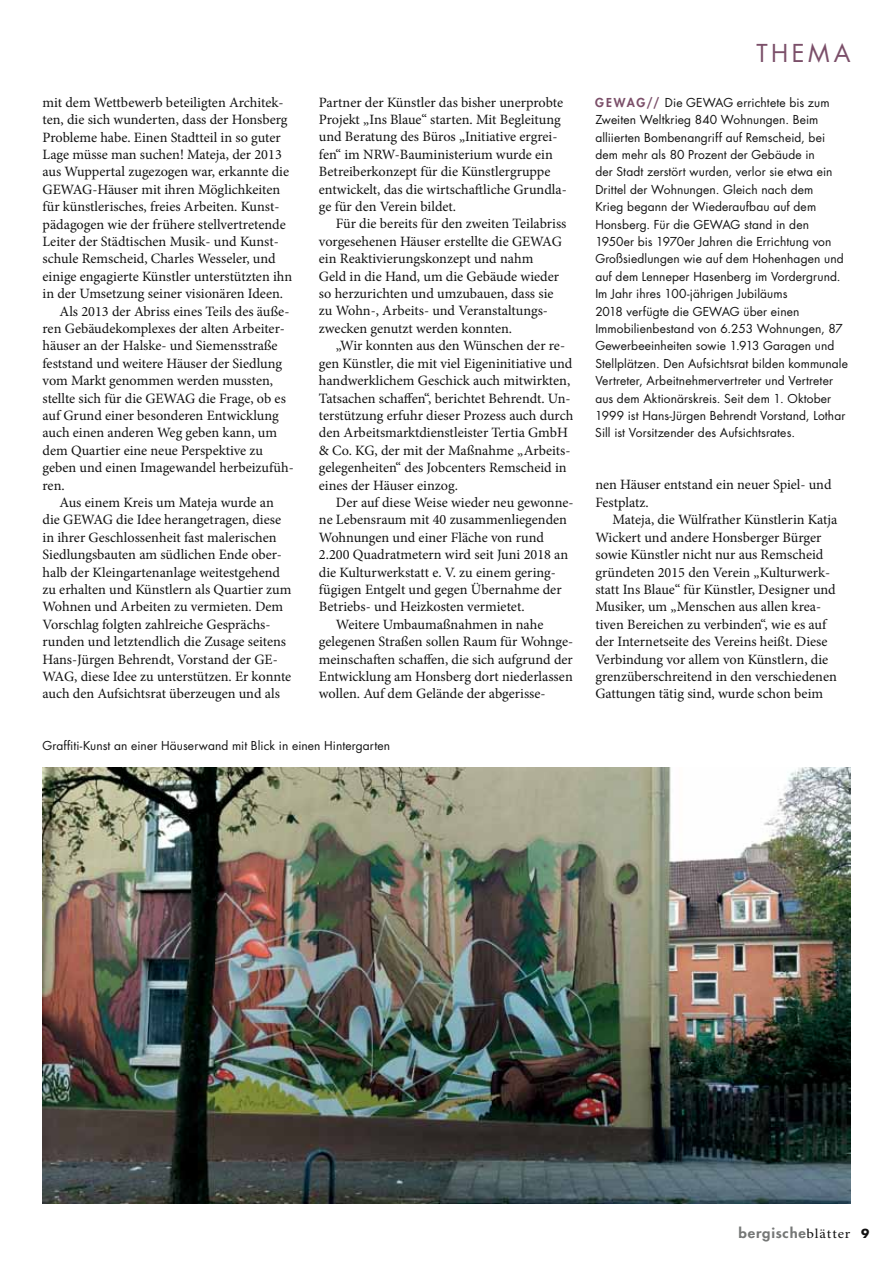
<style>
.page{position:relative;width:893px;height:1263px;background:#fff}
.page>*{position:absolute;margin:0;border:0;box-sizing:border-box;transform-origin:0 0}
.t1{font:24px "Futura";letter-spacing:.145em;color:#7b4f69}
.t2{font:14.25px/17.4px "Minion Pro";color:#121212}
.t3{font:800 13.5px "Futura";letter-spacing:.055em;color:#757776;scale:1.1 1}
.t4{font:12px/17.4px "Futura";letter-spacing:.01em;color:#121212}
.s1{font-weight:800;color:#7b4f69}
.s2{font-family:"Minion Pro";font-weight:400;color:#121212}
.s3{font-weight:700;font-size:12px;color:#121212}
</style>
<div class="page">
<img style="left:43px;top:768px;width:807px;height:435px">
<p class="t2" style="left:43px;top:94px;width:243px">mit dem Wettbewerb beteiligten Architek-</p>
<p class="t2" style="left:43px;top:111px;width:247px">ten, die sich wunderten, dass der Honsberg</p>
<p class="t2" style="left:43px;top:128px;width:240px">Probleme habe. Einen Stadtteil in so guter</p>
<p class="t2" style="left:43px;top:146px;width:241px">Lage müsse man suchen! Mateja, der 2013</p>
<p class="t2" style="left:43px;top:163px;width:248px">aus Wuppertal zugezogen war, erkannte die</p>
<p class="t2" style="left:43px;top:181px;width:239px">GEWAG-Häuser mit ihren Möglichkeiten</p>
<p class="t2" style="left:43px;top:198px;width:238px">für künstlerisches, freies Arbeiten. Kunst-</p>
<p class="t2" style="left:43px;top:215px;width:245px">pädagogen wie der frühere stellvertretende</p>
<p class="t2" style="left:43px;top:233px;width:238px">Leiter der Städtischen Musik- und Kunst-</p>
<p class="t2" style="left:43px;top:250px;width:235px">schule Remscheid, Charles Wesseler, und</p>
<p class="t2" style="left:43px;top:268px;width:251px">einige engagierte Künstler unterstützten ihn</p>
<p class="t2" style="left:43px;top:285px;width:242px">in der Umsetzung seiner visionären Ideen.</p>
<p class="t2" style="left:60px;top:302px;width:231px">Als 2013 der Abriss eines Teils des äuße-</p>
<p class="t2" style="left:43px;top:320px;width:244px">ren Gebäudekomplexes der alten Arbeiter-</p>
<p class="t2" style="left:43px;top:337px;width:237px">häuser an der Halske- und Siemensstraße</p>
<p class="t2" style="left:43px;top:354px;width:241px">feststand und weitere Häuser der Siedlung</p>
<p class="t2" style="left:43px;top:372px;width:232px">vom Markt genommen werden mussten,</p>
<p class="t2" style="left:43px;top:389px;width:245px">stellte sich für die GEWAG die Frage, ob es</p>
<p class="t2" style="left:43px;top:407px;width:238px">auf Grund einer besonderen Entwicklung</p>
<p class="t2" style="left:43px;top:424px;width:236px">auch einen anderen Weg geben kann, um</p>
<p class="t2" style="left:43px;top:441px;width:222px">dem Quartier eine neue Perspektive zu</p>
<p class="t2" style="left:43px;top:459px;width:253px">geben und einen Imagewandel herbeizufüh-</p>
<p class="t2" style="left:43px;top:476px;width:24px">ren.</p>
<p class="t2" style="left:60px;top:494px;width:216px">Aus einem Kreis um Mateja wurde an</p>
<p class="t2" style="left:43px;top:511px;width:240px">die GEWAG die Idee herangetragen, diese</p>
<p class="t2" style="left:43px;top:528px;width:236px">in ihrer Geschlossenheit fast malerischen</p>
<p class="t2" style="left:43px;top:546px;width:241px">Siedlungsbauten am südlichen Ende ober-</p>
<p class="t2" style="left:43px;top:563px;width:239px">halb der Kleingartenanlage weitestgehend</p>
<p class="t2" style="left:43px;top:581px;width:250px">zu erhalten und Künstlern als Quartier zum</p>
<p class="t2" style="left:43px;top:598px;width:242px">Wohnen und Arbeiten zu vermieten. Dem</p>
<p class="t2" style="left:43px;top:615px;width:229px">Vorschlag folgten zahlreiche Gesprächs-</p>
<p class="t2" style="left:43px;top:633px;width:245px">runden und letztendlich die Zusage seitens</p>
<p class="t2" style="left:43px;top:650px;width:237px">Hans-Jürgen Behrendt, Vorstand der GE-</p>
<p class="t2" style="left:43px;top:668px;width:250px">WAG, diese Idee zu unterstützen. Er konnte</p>
<p class="t2" style="left:43px;top:685px;width:239px">auch den Aufsichtsrat überzeugen und als</p>
<p class="t2" style="left:319px;top:93px;width:249px">Partner der Künstler das bisher unerprobte Projekt „Ins Blaue“ starten. Mit Begleitung und Beratung des Büros „Initiative ergrei&shy;fen“ im NRW-Bauministerium wurde ein Betreiberkonzept für die Künstlergruppe entwickelt, das die wirtschaftliche Grundla&shy;ge für den Verein bildet.</p>
<p class="t2" style="left:319px;top:215px;width:249px;text-indent:17px">Für die bereits für den zweiten Teilabriss vorgesehenen Häuser erstellte die GEWAG ein Reaktivierungskonzept und nahm<br>Geld in die Hand, um die Gebäude wieder so herzurichten und umzubauen, dass sie zu Wohn-, Arbeits- und Veranstaltungs&shy;zwecken genutzt werden konnten.</p>
<p class="t2" style="left:319px;top:337px;width:256px;text-indent:17px">„Wir konnten aus den Wünschen der re&shy;gen Künstler, die mit viel Eigeninitiative und handwerklichem Geschick auch mitwirkten, Tatsachen schaffen“, berichtet Behrendt. Un&shy;terstützung erfuhr dieser Prozess auch durch den Arbeitsmarktdienstleister Tertia GmbH &amp; Co. KG, der mit der Maßnahme „Arbeits&shy;gelegenheiten“ des Jobcenters Remscheid in eines der Häuser einzog.</p>
<p class="t2" style="left:336px;top:494px;width:239px">Der auf diese Weise wieder neu gewonne-</p>
<p class="t2" style="left:319px;top:511px;width:250px">ne Lebensraum mit 40 zusammenliegenden</p>
<p class="t2" style="left:319px;top:528px;width:226px">Wohnungen und einer Fläche von rund</p>
<p class="t2" style="left:319px;top:546px;width:251px">2.200 Quadratmetern wird seit Juni 2018 an</p>
<p class="t2" style="left:319px;top:563px;width:238px">die Kulturwerkstatt e. V. zu einem gering-</p>
<p class="t2" style="left:319px;top:581px;width:244px">fügigen Entgelt und gegen Übernahme der</p>
<p class="t2" style="left:319px;top:598px;width:207px">Betriebs- und Heizkosten vermietet.</p>
<p class="t2" style="left:336px;top:615px;width:209px">Weitere Umbaumaßnahmen in nahe</p>
<p class="t2" style="left:319px;top:633px;width:256px">gelegenen Straßen sollen Raum für Wohnge-</p>
<p class="t2" style="left:319px;top:650px;width:255px">meinschaften schaffen, die sich aufgrund der</p>
<p class="t2" style="left:319px;top:668px;width:255px">Entwicklung am Honsberg dort niederlassen</p>
<p class="t2" style="left:319px;top:685px;width:228px">wollen. Auf dem Gelände der abgerisse-</p>
<p class="t4" style="left:43px;top:737px;width:349px">Graffiti-Kunst an einer Häuserwand mit Blick in einen H intergarten</p>
<h1 class="t1" style="left:756px;top:36px;width:96px">thema</h1>
<p class="t4" style="left:595px;top:93px;width:254px"><span class="s1">G E WAG//</span> Die GEWAG errichtete bis zum Zweiten Weltkrieg 840 Wohnungen. Beim alliierten Bombenangriff auf Remscheid, bei dem mehr als 80 Prozent der Gebäude in<br>der Stadt zerstört wurden, verlor sie etwa ein Drittel der Wohnungen. Gleich nach dem<br>Krieg begann der Wiederaufbau auf dem Honsberg. Für die GEWAG stand in den 1950er bis 1970er Jahren die Errichtung von Großsiedlungen wie auf dem Hohenhagen und auf dem Lenneper Hasenberg im Vordergrund.<br>I m Jahr ihres 100-jährigen Jubiläums<br>2018 verfügte die GEWAG über einen<br>I mmobilienbestand von 6.253 Wohnungen, 87<br>Gewerbeeinheiten sowie 1.913 Garagen und Stellplätzen. Den Aufsichtsrat bilden kommunale Vertreter, Arbeitnehmervertreter und Vertreter aus dem Aktionärskreis. Seit dem 1. Oktober 1999 ist Hans-Jürgen Behrendt Vorstand, Lothar Sill ist Vorsitzender des Aufsichtsrates.</p>
<p class="t2" style="left:595px;top:476px;width:238px">nen Häuser entstand ein neuer Spiel- und<br>Festplatz.</p>
<p class="t2" style="left:595px;top:511px;width:244px;text-indent:17px">Mateja, die Wülfrather Künstlerin Katja Wickert und andere Honsberger Bürger sowie Künstler nicht nur aus Remscheid gründeten 2015 den Verein „Kulturwerk&shy;statt Ins Blaue“ für Künstler, Designer und Musiker, um „Menschen aus allen krea&shy;tiven Bereichen zu verbinden“, wie es auf der Internetseite des Vereins heißt. Diese Verbindung vor allem von Künstlern, die grenzüberschreitend in den verschiedenen Gattungen tätig sind, wurde schon beim</p>
<p class="t3" style="left:738px;top:1224px;width:120px">bergische<span class="s2">blätter</span> <span class="s3">9</span></p>
</div>
